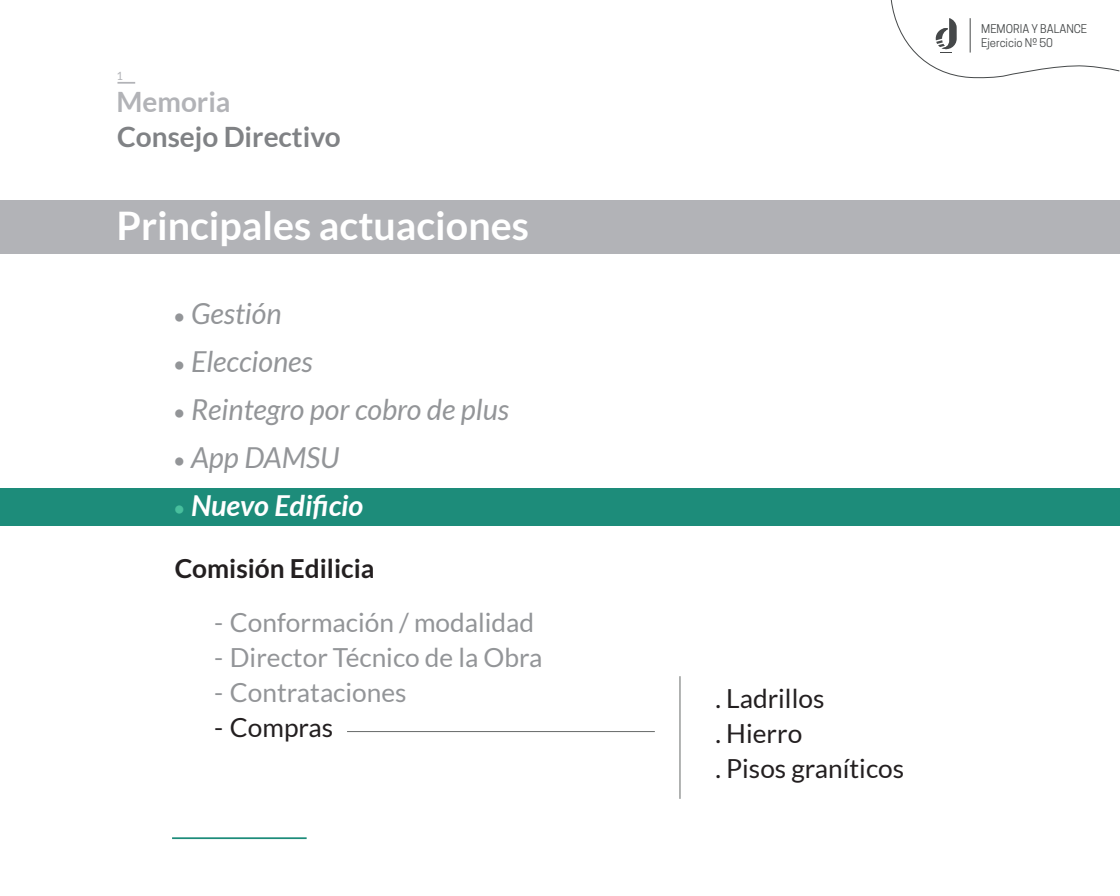
<style>
.page{position:relative;width:1120px;height:896px;background:#fff}
.page>*{position:absolute;margin:0;border:0;box-sizing:border-box;transform-origin:0 0}
.t1{font:700 39.38px "Lato";color:#fff}
.t2{font:italic 28.88px "Lato";color:#939598}
.t3{font:italic 700 28.88px "Lato";color:#fff}
.t4{font:700 28px "Lato";color:#808285}
.t5{font:700 28px "Lato";color:#b2b3b7}
.t6{font:26.25px "Lato";color:#939598}
.t7{font:26.25px/35px "Lato";color:#231f20}
.t8{font:700 26.25px "Lato";color:#231f20}
.t9{font:11.38px/14px "Cooper Hewitt";color:#454849}
.t10{font:11.38px "Lato";color:#b2b3b7}
.s1{font-size:21.88px}
.s2{font-weight:400;font-size:21.88px;color:#48bf9d}
</style>
<div class="page">
<div style="left:0;top:488px;width:1119px;height:37px;background:#1d8c7a"></div>
<div style="left:0;top:200px;width:1119px;height:53px;background:#b2b3b7"></div>
<svg style="left:117px;top:82px;width:18px;height:2px"></svg>
<svg style="left:891px;top:0;width:229px;height:78px"></svg>
<hr style="left:172px;top:837px;width:135px;height:2px;background:#1d8c7a">
<hr style="left:680px;top:676px;width:1px;height:123px;background:#666968">
<hr style="left:347px;top:731px;width:308px;height:1px;background:#666968">
<p class="t10" style="left:116px;top:70px;width:8px">1</p>
<p class="t5" style="left:116px;top:86px;width:116px">Memoria</p>
<p class="t4" style="left:117px;top:120px;width:225px">Consejo Directivo</p>
<h1 class="t1" style="left:116px;top:203px;width:414px">Principales actuaciones</h1>
<p class="t2" style="left:173px;top:297px;width:110px"><span class="s1">•</span> Gestión</p>
<p class="t2" style="left:173px;top:345px;width:142px"><span class="s1">•</span> Elecciones</p>
<p class="t2" style="left:173px;top:393px;width:338px"><span class="s1">•</span> Reintegro por cobro de plus</p>
<p class="t2" style="left:173px;top:441px;width:168px"><span class="s1">•</span> App DAMSU</p>
<p class="t3" style="left:173px;top:489px;width:192px"><span class="s2">•</span> Nuevo Edificio</p>
<p class="t8" style="left:175px;top:554px;width:201px">Comisión Edilicia</p>
<p class="t6" style="left:214px;top:608px;width:322px">- Conformación / modalidad</p>
<p class="t6" style="left:214px;top:643px;width:330px">- Director Técnico de la Obra</p>
<p class="t6" style="left:214px;top:678px;width:194px">- Contrataciones</p>
<p class="t7" style="left:214px;top:710px;width:121px">- Compras</p>
<p class="t9" style="left:981px;top:21px;width:107px">MEMORIA Y BALANCE<br>Ejercicio Nº 50</p>
<p class="t7" style="left:716px;top:681px;width:190px">. Ladrillos<br>. Hierro<br>. Pisos graníticos</p>
</div>
